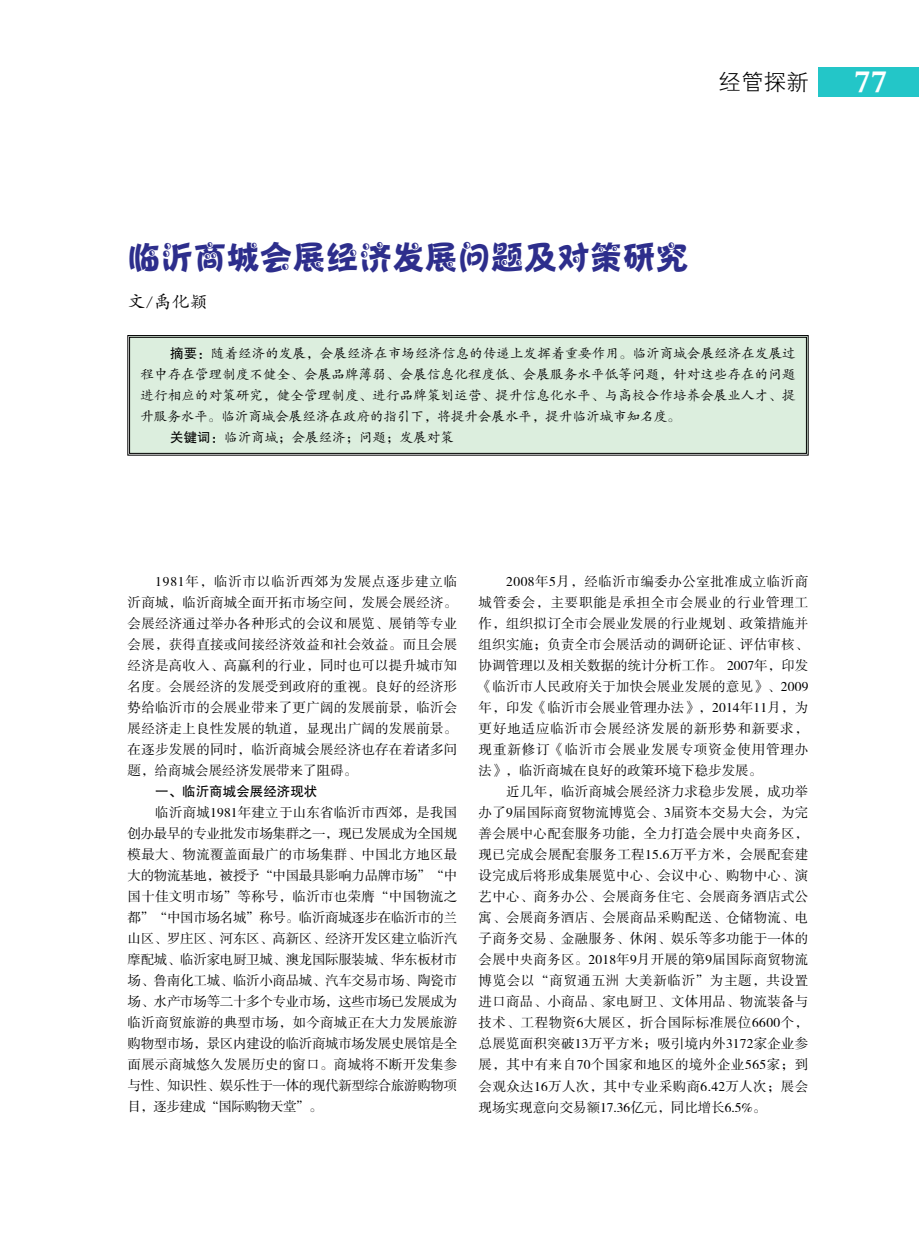
<style>
.page{position:relative;width:919px;height:1238px;background:#fff}
.page>*{position:absolute;margin:0;border:0;box-sizing:border-box;transform-origin:0 0}
.t1{font:33px "H Yo 3 gj";color:#2d2e8c}
.t2{font:33px "FZDBSK GBK1 0";color:#fff}
.t3{font:22.5px "FZXH1 K GBK1 0";color:#000}
.t4{font:18px "FZKTK GBK1 0";color:#000}
.t5{font:13.5px/21px "FZSSK GBK1 0";letter-spacing:.02em;color:#000;text-align:justify}
.t6{font:13.5px "FZKTK GBK1 0";letter-spacing:.005em;color:#000}
.t7{font:13.5px "FZHTK GBK1 0";color:#000}
.s1{font-family:"FZHTK GBK1 0"}
</style>
<div class="page">
<div style="left:818px;top:67px;width:100px;height:29px;background:#23c6c8"></div>
<div style="left:127px;top:335px;width:681px;height:120px;background:#dceede"></div>
<div style="left:129px;top:337px;width:677px;height:116px;border:1px solid #000"></div>
<h2 class="t3" style="left:718px;top:69px;width:92px">经管探新</h2>
<h1 class="t2" style="left:854px;top:63px;width:34px">77</h1>
<h1 class="t1" style="left:128px;top:241px;width:562px">临沂商城会展经济发展问题及对策研究</h1>
<h3 class="t4" style="left:128px;top:293px;width:82px">文/禹化颖</h3>
<p class="t6" style="left:170px;top:346px;width:627px"><span class="s1">摘要：</span>随着经济的发展，会展经济在市场经济信息的传递上发挥着重要作用。临沂商城会展经济在发展过</p>
<p class="t6" style="left:140px;top:367px;width:656px">程中存在管理制度不健全、会展品牌薄弱、会展信息化程度低、会展服务水平低等问题，针对这些存在的问题</p>
<p class="t6" style="left:140px;top:388px;width:656px">进行相应的对策研究，健全管理制度、进行品牌策划运营、提升信息化水平、与高校合作培养会展业人才、提</p>
<p class="t6" style="left:140px;top:409px;width:541px">升服务水平。临沂商城会展经济在政府的指引下，将提升会展水平，提升临沂城市知名度。</p>
<p class="t6" style="left:170px;top:430px;width:285px"><span class="s1">关键词：</span>临沂商城；会展经济；问题；发展对策</p>
<p class="t5" style="left:128px;top:571px;width:331px;text-indent:28px">1981年，临沂市以临沂西郊为发展点逐步建立临沂商城，临沂商城全面开拓市场空间，发展会展经济。会展经济通过举办各种形式的会议和展览、展销等专业会展，获得直接或间接经济效益和社会效益。而且会展经济是高收入、高赢利的行业，同时也可以提升城市知名度。会展经济的发展受到政府的重视。良好的经济形势给临沂市的会展业带来了更广阔的发展前景，临沂会展经济走上良性发展的轨道，显现出广阔的发展前景。在逐步发展的同时，临沂商城会展经济也存在着诸多问题，给商城会展经济发展带来了阻碍。</p>
<p class="t7" style="left:155px;top:784px;width:163px">一、临沂商城会展经济现状</p>
<p class="t5" style="left:128px;top:802px;width:331px;text-indent:28px">临沂商城1981年建立于山东省临沂市西郊，是我国创办最早的专业批发市场集群之一，现已发展成为全国规模最大、物流覆盖面最广的市场集群、中国北方地区最大的物流基地，被授予“中国最具影响力品牌市场”“中国十佳文明市场”等称号，临沂市也荣膺“中国物流之都”“中国市场名城”称号。临沂商城逐步在临沂市的兰山区、罗庄区、河东区、高新区、经济开发区建立临沂汽摩配城、临沂家电厨卫城、澳龙国际服装城、华东板材市场、鲁南化工城、临沂小商品城、汽车交易市场、陶瓷市场、水产市场等二十多个专业市场，这些市场已发展成为临沂商贸旅游的典型市场，如今商城正在大力发展旅游购物型市场，景区内建设的临沂商城市场发展史展馆是全面展示商城悠久发展历史的窗口。商城将不断开发集参与性、知识性、娱乐性于一体的现代新型综合旅游购物项目，逐步建成“国际购物天堂”。</p>
<p class="t5" style="left:478px;top:571px;width:331px;text-indent:28px">2008年5月，经临沂市编委办公室批准成立临沂商城管委会，主要职能是承担全市会展业的行业管理工作，组织拟订全市会展业发展的行业规划、政策措施并组织实施；负责全市会展活动的调研论证、评估审核、协调管理以及相关数据的统计分析工作。 2007年，印发《临沂市人民政府关于加快会展业发展的意见》、2009年，印发《临沂市会展业管理办法》，2014年11月，为更好地适应临沂市会展经济发展的新形势和新要求，现重新修订《临沂市会展业发展专项资金使用管理办法》，临沂商城在良好的政策环境下稳步发展。</p>
<p class="t5" style="left:478px;top:781px;width:331px;text-indent:28px">近几年，临沂商城会展经济力求稳步发展，成功举办了9届国际商贸物流博览会、3届资本交易大会，为完善会展中心配套服务功能，全力打造会展中央商务区，现已完成会展配套服务工程15.6万平方米，会展配套建设完成后将形成集展览中心、会议中心、购物中心、演艺中心、商务办公、会展商务住宅、会展商务酒店式公寓、会展商务酒店、会展商品采购配送、仓储物流、电子商务交易、金融服务、休闲、娱乐等多功能于一体的会展中央商务区。2018年9月开展的第9届国际商贸物流博览会以“商贸通五洲 大美新临沂”为主题，共设置进口商品、小商品、家电厨卫、文体用品、物流装备与技术、工程物资6大展区，折合国际标准展位6600个，总展览面积突破13万平方米；吸引境内外3172家企业参展，其中有来自70个国家和地区的境外企业565家；到会观众达16万人次，其中专业采购商6.42万人次；展会现场实现意向交易额17.36亿元，同比增长6.5%。</p>
</div>
